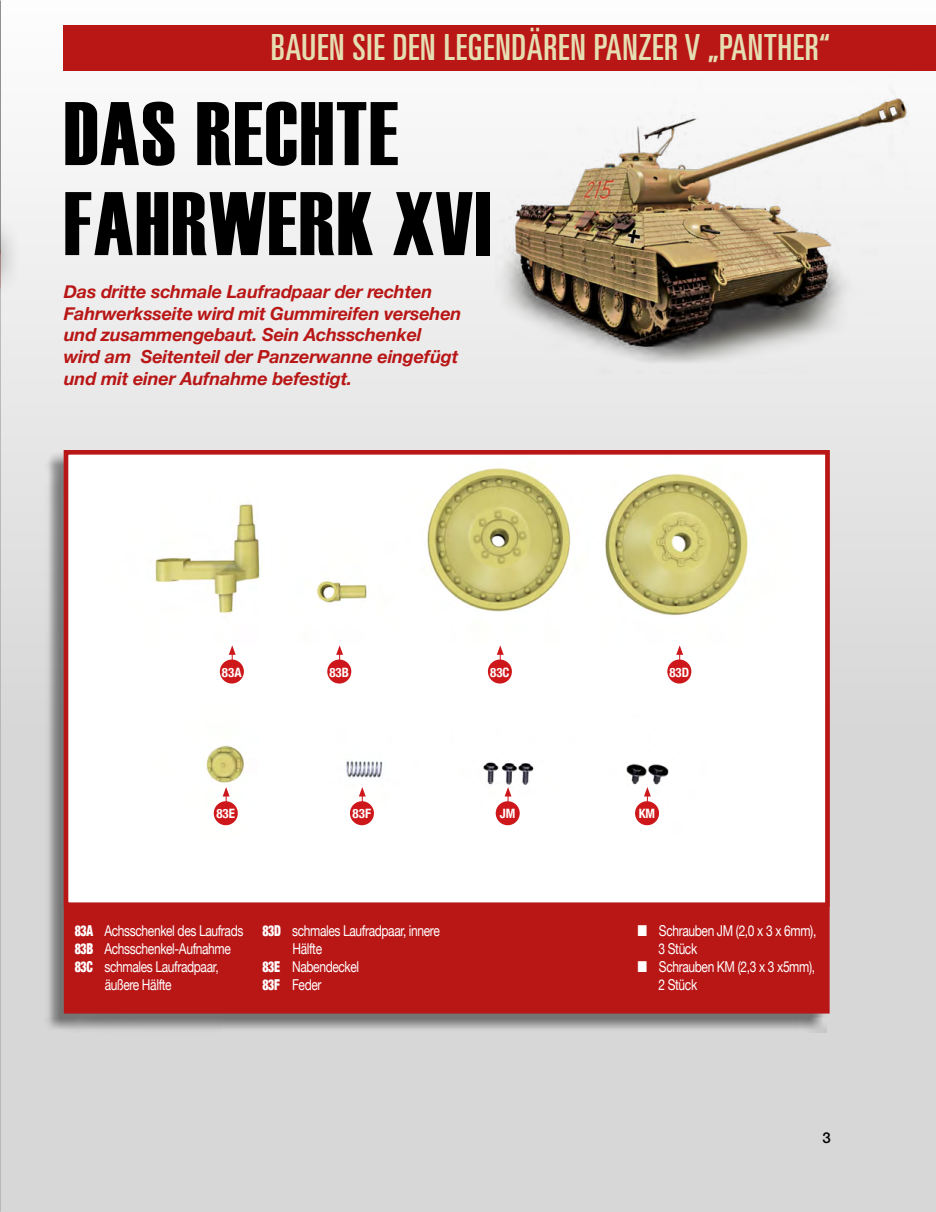
<style>
.page{position:relative;width:936px;height:1212px;background:#fff}
.page>*{position:absolute;margin:0;border:0;box-sizing:border-box;transform-origin:0 0}
.t1{font:90px/90px "Haettenschweiler";letter-spacing:.02em;color:#000}
.t2{font:ultra-condensed 36px "Univers";letter-spacing:.02em;color:#e5deb3}
.t3{font:italic 700 18px/21.8px "Helvetica Neue";letter-spacing:-.01em;color:#b91616}
.t4{font:15px "Helvetica Neue";letter-spacing:-.03em;color:#fff;scale:.8 1}
.t5{font:500 15px "Helvetica Neue LT Std";color:#000}
.t6{font:700 condensed 12.9px "Helvetica Neue";color:#fff}
.s1{font-weight:900;font-stretch:condensed}
.s2{font-family:"Monotype Sorts"}
</style>
<div class="page">
<div style="left:0;top:0;width:935px;height:1212px;background:linear-gradient(to bottom,#f7f7f7,#cecece)"></div>
<div style="left:64px;top:26px;width:871px;height:45px;background:#b91616"></div>
<img style="left:495px;top:0;width:413px;height:373px">
<div style="left:45px;top:452px;width:782px;height:580px;background:#000;opacity:.46"></div>
<div style="left:64px;top:450px;width:765px;height:563px;background:#b91616"></div>
<div style="left:66px;top:452px;width:761px;height:453px;background:#fff"></div>
<img style="left:155px;top:468px;width:593px;height:358px">
<div style="left:64px;top:450px;width:765px;height:457px;border:4px solid #b91616"></div>
<svg style="left:359px;top:787px;width:7px;height:15px"></svg>
<div style="left:350px;top:801px;width:24px;height:24px;background:#cd171a;border-radius:50%"></div>
<svg style="left:223px;top:787px;width:6px;height:14px"></svg>
<div style="left:214px;top:801px;width:24px;height:24px;background:#cd171a;border-radius:50%"></div>
<svg style="left:504px;top:787px;width:7px;height:15px"></svg>
<div style="left:495px;top:801px;width:24px;height:24px;background:#cd171a;border-radius:50%"></div>
<svg style="left:644px;top:787px;width:6px;height:14px"></svg>
<div style="left:635px;top:801px;width:24px;height:24px;background:#cd171a;border-radius:50%"></div>
<svg style="left:229px;top:645px;width:7px;height:15px"></svg>
<div style="left:220px;top:659px;width:24px;height:24px;background:#cd171a;border-radius:50%"></div>
<svg style="left:336px;top:645px;width:7px;height:15px"></svg>
<div style="left:327px;top:659px;width:24px;height:24px;background:#cd171a;border-radius:50%"></div>
<svg style="left:496px;top:645px;width:7px;height:15px"></svg>
<div style="left:488px;top:659px;width:24px;height:24px;background:#cd171a;border-radius:50%"></div>
<svg style="left:676px;top:645px;width:7px;height:15px"></svg>
<div style="left:667px;top:659px;width:24px;height:24px;background:#cd171a;border-radius:50%"></div>
<h2 class="t2" style="left:271px;top:27px;width:560px">BAUEN SIE DEN LEGENDÄREN PANZER V „PANTHER“</h2>
<h1 class="t1" style="left:64px;top:84px;width:428px">DAS RECHTE<br>FAHRWERK XVI</h1>
<p class="t3" style="left:64px;top:281px;width:399px">Das dritte schmale Laufradpaar der rechten Fahrwerksseite wird mit Gummireifen versehen und zusammengebaut. Sein Achsschenkel wird am Seitenteil der Panzerwanne eingefügt und mit einer Aufnahme befestigt.</p>
<p class="t6" style="left:222px;top:661px;width:21px">83A</p>
<p class="t6" style="left:329px;top:661px;width:21px">83B</p>
<p class="t6" style="left:490px;top:661px;width:21px">83C</p>
<p class="t6" style="left:669px;top:661px;width:21px">83D</p>
<p class="t6" style="left:216px;top:803px;width:20px">83E</p>
<p class="t6" style="left:352px;top:803px;width:20px">83F</p>
<p class="t6" style="left:500px;top:803px;width:17px">JM</p>
<p class="t6" style="left:638px;top:803px;width:18px">KM</p>
<p class="t4" style="left:75px;top:920px;width:212px"><span class="s1">83A</span> Achsschenkel des Laufrads</p>
<p class="t4" style="left:75px;top:938px;width:197px"><span class="s1">83B</span> Achsschenkel-Aufnahme</p>
<p class="t4" style="left:75px;top:956px;width:181px"><span class="s1">83C</span> schmales Laufradpaar,</p>
<p class="t4" style="left:105px;top:974px;width:85px">äußere Hälfte</p>
<p class="t4" style="left:262px;top:920px;width:223px"><span class="s1">83D</span> schmales Laufradpaar, innere</p>
<p class="t4" style="left:292px;top:938px;width:39px">Hälfte</p>
<p class="t4" style="left:262px;top:956px;width:123px"><span class="s1">83E</span> Nabendeckel</p>
<p class="t4" style="left:262px;top:974px;width:76px"><span class="s1">83F</span> Feder</p>
<p class="t4" style="left:637px;top:920px;width:225px"><span class="s2">n</span> Schrauben JM (2,0 x 3 x 6mm),</p>
<p class="t4" style="left:658px;top:938px;width:50px">3 Stück</p>
<p class="t4" style="left:637px;top:956px;width:223px"><span class="s2">n</span> Schrauben KM (2,3 x 3 x5mm),</p>
<p class="t4" style="left:658px;top:974px;width:50px">2 Stück</p>
<p class="t5" style="left:822px;top:1129px;width:10px">3</p>
</div>
